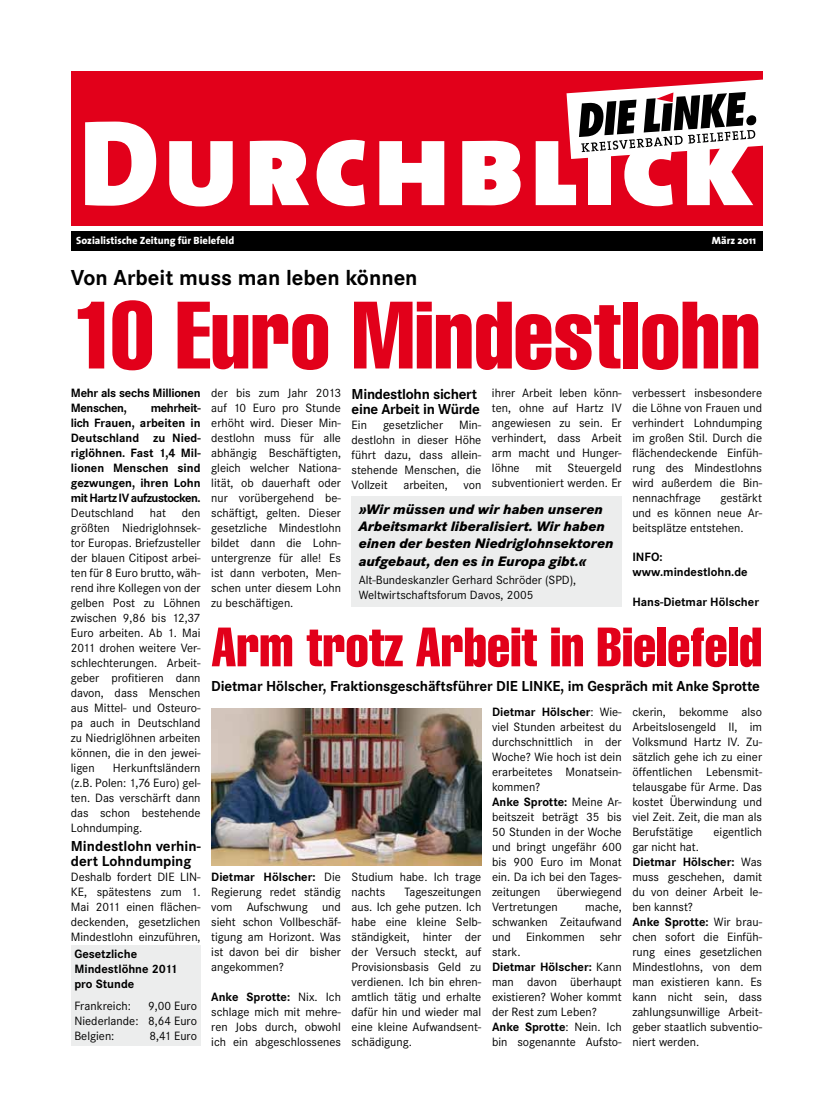
<style>
.page{position:relative;width:833px;height:1117px;background:#fff}
.page>*{position:absolute;margin:0;border:0;box-sizing:border-box;transform-origin:0 0}
.t1{font:123px "The Sans Black Caps";letter-spacing:.03em;color:#fff}
.t2{font:114.12px "The Sans Black Caps";color:#fff}
.t3{font:extra-condensed 93.75px "Helvetica";color:#e2001a}
.t4{font:extra-condensed 54.38px "Helvetica";color:#e2001a}
.t5{font:700 22.5px "Corporate S";color:#000}
.t6{font:700 15px/15px "Corporate S";letter-spacing:-.01em;color:#000}
.t7{font:italic 800 14.25px/17.4px "Corporate S";color:#000}
.t8{font:12.5px/15px "Corporate S";color:#000;text-align:justify}
.t9{font:700 12.5px/15px "Corporate S";color:#000}
.t10{font:700 12.5px/15px "Corporate S";letter-spacing:-.02em;color:#000}
.t11{font:12.38px/14.9px "Corporate S";color:#000}
.t12{font:800 10.5px "The Sans";color:#fff}
.s1{font-weight:700}
</style>
<div class="page">
<div style="left:71px;top:71px;width:691px;height:154px;background:#e2001a"></div>
<div style="left:71px;top:231px;width:691px;height:19px;background:#000"></div>
<svg style="left:566px;top:79px;width:197px;height:80px"></svg>
<img style="left:211px;top:708px;width:270px;height:157px">
<div style="left:71px;top:944px;width:130px;height:100px;background:#eceded"></div>
<div style="left:351px;top:496px;width:270px;height:110px;background:#eceded"></div>
<h1 class="t1" style="left:79px;top:59px;width:676px">Durchblick</h1>
<p class="t12" style="left:76px;top:231px;width:160px">Sozialistische Zeitung für Bielefeld</p>
<p class="t12" style="left:712px;top:231px;width:46px">März 2011</p>
<h3 class="t5" style="left:71px;top:264px;width:348px">Von Arbeit muss man leben können</h3>
<h3 class="t3" style="left:73px;top:283px;width:689px">10 Euro Mindestlohn</h3>
<h2 class="t2" style="left:76px;top:85px;width:597px">Durchblick</h2>
<p class="t10" style="left:71px;top:385px;width:131px">Mehr als sechs Millionen<br>Menschen,</p>
<p class="t9" style="left:71px;top:400px;width:131px;text-align:justify;text-indent:80px">mehrheit&shy;lich Frauen, arbeiten in Deutschland zu Nied&shy;riglöhnen. Fast 1,4 Mil&shy;lionen Menschen sind gezwungen, ihren Lohn mit Hartz IV aufzustocken.</p>
<p class="t8" style="left:71px;top:505px;width:64px">Deutschland</p>
<p class="t8" style="left:150px;top:505px;width:18px">hat</p>
<p class="t8" style="left:71px;top:505px;width:131px;text-indent:111px">den größten Niedriglohnsek&shy;tor Europas. Briefzusteller der blauen Citipost arbei&shy;ten für 8 Euro brutto, wäh&shy;rend ihre Kollegen von der gelben Post zu Löhnen zwischen 9,86 bis 12,37<br>Euro arbeiten. Ab 1. Mai 2011 drohen weitere Ver&shy;schlechterungen. Arbeit&shy;geber profitieren dann davon, dass Menschen aus Mittel- und Osteuro&shy;pa auch in Deutschland zu Niedriglöhnen arbeiten können, die in den jewei&shy;ligen</p>
<p class="t8" style="left:71px;top:760px;width:131px;text-indent:42px">Herkunftsländern (z.B. Polen: 1,76 Euro) gel&shy;ten. Das verschärft dann das schon bestehende Lohndumping.</p>
<p class="t6" style="left:71px;top:838px;width:131px">Mindestlohn verhin&shy;dert Lohndumping</p>
<p class="t8" style="left:71px;top:868px;width:131px">Deshalb fordert DIE LIN-KE, spätestens zum 1.<br>Mai 2011 einen flächen&shy;deckenden, gesetzlichen Mindestlohn einzuführen,</p>
<p class="t9" style="left:74px;top:945px;width:105px">Gesetzliche<br>Mindestlöhne 2011 pro Stunde</p>
<p class="t8" style="left:74px;top:997px;width:58px">Frankreich:</p>
<p class="t8" style="left:74px;top:997px;width:124px;text-indent:74px">9,00 Euro Niederlande: 8,64 Euro Belgien:</p>
<p class="t8" style="left:149px;top:1027px;width:49px">8,41 Euro</p>
<p class="t8" style="left:211px;top:385px;width:131px">der bis zum Jahr 2013 auf 10 Euro pro Stunde erhöht wird. Dieser Min&shy;destlohn muss für alle abhängig Beschäftigten, gleich welcher Nationa&shy;lität, ob dauerhaft oder nur vorübergehend be&shy;schäftigt, gelten. Dieser gesetzliche Mindestlohn bildet dann die Lohn&shy;untergrenze für alle! Es ist dann verboten, Men&shy;schen unter diesem Lohn zu beschäftigen.</p>
<p class="t6" style="left:351px;top:386px;width:130px">Mindestlohn sichert eine Arbeit in Würde</p>
<p class="t8" style="left:492px;top:385px;width:131px">ihrer Arbeit leben könn&shy;ten, ohne auf Hartz IV angewiesen zu sein. Er verhindert, dass Arbeit arm macht und Hunger&shy;löhne</p>
<p class="t8" style="left:351px;top:417px;width:131px;text-indent:108px">Min&shy;destlohn in dieser Höhe führt dazu, dass allein&shy;stehende Menschen, die Vollzeit</p>
<p class="t8" style="left:351px;top:417px;width:17px">Ein</p>
<p class="t8" style="left:383px;top:417px;width:62px">gesetzlicher</p>
<p class="t8" style="left:492px;top:460px;width:131px;text-align:right">Steuergeld<br>subventioniert werden. Er</p>
<p class="t8" style="left:535px;top:460px;width:18px">mit</p>
<p class="t8" style="left:403px;top:477px;width:46px">arbeiten,</p>
<p class="t8" style="left:463px;top:477px;width:19px">von</p>
<p class="t7" style="left:359px;top:500px;width:256px">»Wir müssen und wir haben unseren Arbeitsmarkt liberalisiert. Wir haben einen der besten Niedriglohnsektoren aufgebaut, den es in Europa gibt.«</p>
<p class="t11" style="left:359px;top:572px;width:219px">Alt-Bundeskanzler Gerhard Schröder (SPD),<br>Weltwirtschaftsforum Davos, 2005</p>
<p class="t8" style="left:632px;top:385px;width:131px">verbessert insbesondere die Löhne von Frauen und verhindert Lohndumping im großen Stil. Durch die flächendeckende Einfüh&shy;rung des Mindestlohns wird außerdem die Bin&shy;nennachfrage</p>
<p class="t8" style="left:632px;top:490px;width:131px;text-indent:88px">gestärkt und es können neue Ar&shy;beitsplätze entstehen.</p>
<p class="t9" style="left:632px;top:550px;width:117px">INFO: www.mindestlohn.de</p>
<p class="t9" style="left:632px;top:594px;width:128px">Hans-Dietmar Hölscher</p>
<h3 class="t4" style="left:211px;top:616px;width:552px">Arm trotz Arbeit in Bielefeld</h3>
<p class="t6" style="left:211px;top:679px;width:550px">Dietmar Hölscher, Fraktionsgeschäftsführer DIE LINKE, im Gespräch mit Anke Sprotte</p>
<p class="t8" style="left:211px;top:869px;width:131px"><span class="s1">Dietmar Hölscher:</span> Die Regierung redet ständig vom Aufschwung und sieht schon Vollbeschäf&shy;tigung am Horizont. Was ist davon bei dir bisher angekommen?</p>
<p class="t8" style="left:211px;top:989px;width:131px"><span class="s1">Anke Sprotte:</span> Nix. Ich schlage mich mit mehre&shy;ren Jobs durch, obwohl ich ein abgeschlossenes</p>
<p class="t8" style="left:351px;top:869px;width:131px">Studium habe. Ich trage nachts</p>
<p class="t8" style="left:351px;top:884px;width:131px;text-indent:53px">Tageszeitungen aus. Ich gehe putzen. Ich habe eine kleine Selb&shy;ständigkeit, hinter der der Versuch steckt, auf Provisionsbasis Geld zu verdienen. Ich bin ehren&shy;amtlich tätig und erhalte dafür hin und wieder mal eine kleine Aufwandsent&shy;schädigung.</p>
<p class="t8" style="left:492px;top:704px;width:131px;text-align:left"><span class="s1">Dietmar Hölscher</span>: Wie&shy;viel Stunden arbeitest du durchschnittlich in der<br>Woche? Wie hoch ist dein erarbeitetes Monatsein&shy;kommen?<br><span class="s1">Anke Sprotte:</span> Meine Ar&shy;beitszeit beträgt 35 bis<br>50 Stunden in der Woche und bringt ungefähr 600 bis 900 Euro im Monat ein. Da ich bei den Tages&shy;zeitungen</p>
<p class="t8" style="left:492px;top:884px;width:131px;text-indent:65px">überwiegend<br>Vertretungen</p>
<p class="t8" style="left:492px;top:899px;width:131px;text-align:left;text-indent:93px">mache, schwanken Zeitaufwand und Einkommen sehr stark.<br><span class="s1">Dietmar Hölscher:</span> Kann man davon überhaupt existieren? Woher kommt der Rest zum Leben?<br><span class="s1">Anke Sprotte</span>: Nein. Ich bin sogenannte Aufsto-</p>
<p class="t8" style="left:632px;top:704px;width:131px">ckerin, bekomme also Arbeitslosengeld II, im Volksmund Hartz IV. Zu&shy;sätzlich gehe ich zu einer öffentlichen Lebensmit&shy;telausgabe für Arme. Das kostet Überwindung und viel Zeit. Zeit, die man als Berufstätige</p>
<p class="t8" style="left:713px;top:824px;width:50px">eigentlich</p>
<p class="t8" style="left:632px;top:839px;width:131px;text-align:left">gar nicht hat.<br><span class="s1">Dietmar Hölscher:</span> Was muss geschehen, damit du von deiner Arbeit le&shy;ben kannst?<br><span class="s1">Anke Sprotte:</span> Wir brau&shy;chen sofort die Einfüh&shy;rung eines gesetzlichen<br>Mindestlohns, von dem man existieren kann. Es kann nicht sein, dass zahlungsunwillige Arbeit&shy;geber staatlich subventio&shy;niert werden.</p>
</div>
